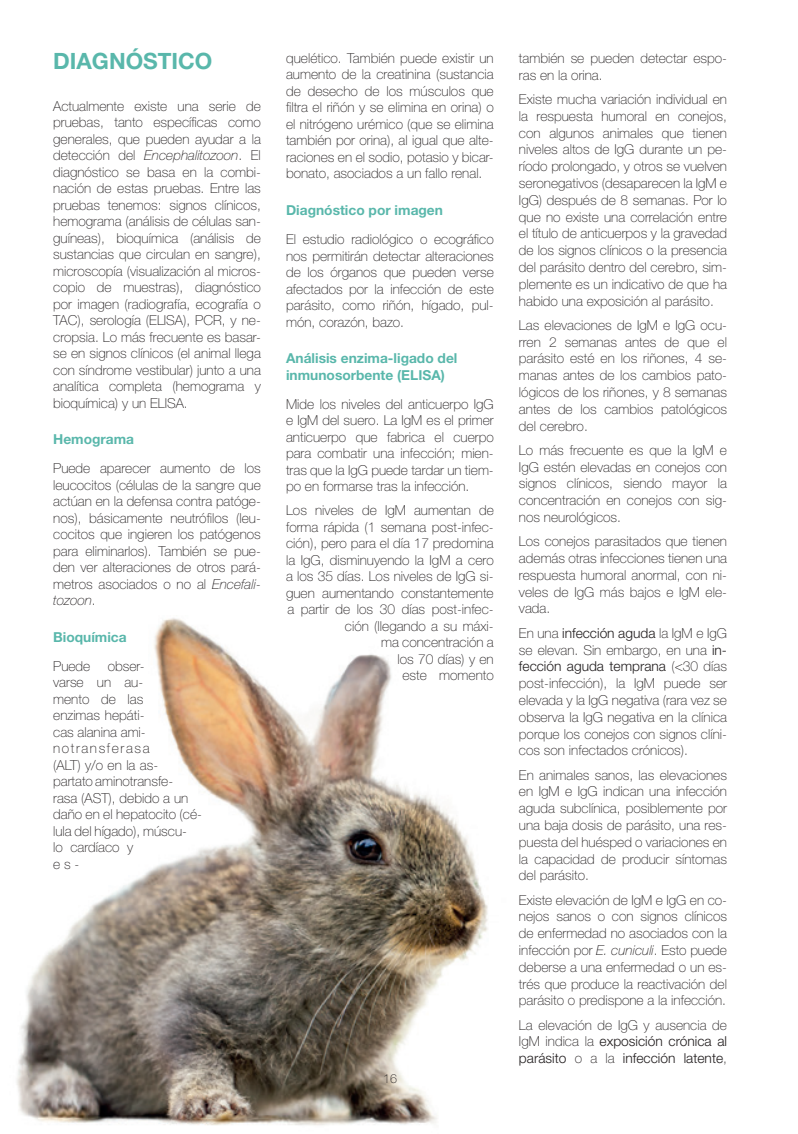
<style>
.page{position:relative;width:798px;height:1134px;background:#fff}
.page>*{position:absolute;margin:0;border:0;box-sizing:border-box;transform-origin:0 0}
.t1{font:700 22.5px "Helvetica Neue LT Std";color:#59b7ab}
.t2{font:100 13.75px/16.5px "Helvetica Neue LT Std";color:#231f20;text-align:justify}
.t3{font:700 13.75px/16.5px "Helvetica Neue LT Std";color:#59b7ab}
.t4{font:100 12.5px "Helvetica Neue LT Std";color:#231f20}
.s1{font-style:italic}
.s2{font-weight:300}
</style>
<div class="page">
<img style="left:16px;top:618px;width:472px;height:508px">
<h1 class="t1" style="left:53px;top:47px;width:161px">DIAGNÓSTICO</h1>
<p class="t2" style="left:53px;top:98px;width:209px">Actualmente existe una serie de pruebas, tanto específicas como generales, que pueden ayudar a la detección del <span class="s1">Encephalitozoon</span>. El diagnóstico se basa en la combi&shy;nación de estas pruebas. Entre las pruebas tenemos: signos clínicos, hemograma (análisis de células san&shy;guíneas), bioquímica (análisis de sustancias que circulan en sangre), microscopía (visualización al micros&shy;copio de muestras), diagnóstico por imagen (radiografía, ecografía o TAC), serología (ELISA), PCR, y ne&shy;cropsia. Lo más frecuente es basar&shy;se en signos clínicos (el animal llega con síndrome vestibular) junto a una analítica completa (hemograma y bioquímica) y un ELISA.</p>
<p class="t3" style="left:53px;top:431px;width:82px">Hemograma</p>
<p class="t2" style="left:53px;top:460px;width:209px">Puede aparecer aumento de los leucocitos (células de la sangre que actúan en la defensa contra patóge&shy;nos), básicamente neutrófilos (leu&shy;cocitos que ingieren los patógenos para eliminarlos). También se pue&shy;den ver alteraciones de otros pará&shy;metros asociados o no al <span class="s1">Encefali&shy;tozoon</span>.</p>
<p class="t3" style="left:53px;top:628px;width:75px">Bioquímica</p>
<p class="t2" style="left:53px;top:658px;width:39px">Puede</p>
<p class="t2" style="left:53px;top:658px;width:150px;text-align:left;text-indent:55px">obser-<br>varse un au-<br>mento de las<br>enzimas hepáti-<br>cas alanina ami&shy;notransferasa<br>(ALT) y/o en la as-<br>partato aminotransfe-<br>rasa (AST), debido a un daño en el hepatocito (cé&shy;lula del hígado), múscu-<br>lo cardíaco y<br>es-</p>
<p class="t2" style="left:286px;top:50px;width:209px">quelético. También puede existir un aumento de la creatinina (sustancia de desecho de los músculos que filtra el riñón y se elimina en orina) o el nitrógeno urémico (que se elimina también por orina), al igual que alte&shy;raciones en el sodio, potasio y bicar&shy;bonato, asociados a un fallo renal.</p>
<p class="t3" style="left:286px;top:202px;width:158px">Diagnóstico por imagen</p>
<p class="t2" style="left:286px;top:231px;width:209px">El estudio radiológico o ecográfico nos permitirán detectar alteraciones de los órganos que pueden verse afectados por la infección de este parásito, como riñón, hígado, pul&shy;món, corazón, bazo.</p>
<p class="t3" style="left:286px;top:350px;width:173px">Análisis enzima-ligado del inmunosorbente (ELISA)</p>
<p class="t2" style="left:286px;top:395px;width:209px">Mide los niveles del anticuerpo IgG e IgM del suero. La IgM es el primer anticuerpo que fabrica el cuerpo para combatir una infección; mien&shy;tras que la IgG puede tardar un tiem&shy;po en formarse tras la infección.</p>
<p class="t2" style="left:286px;top:502px;width:209px;text-align:right">Los niveles de IgM aumentan de forma rápida (1 semana post-infec&shy;ción), pero para el día 17 predomina la IgG, disminuyendo la IgM a cero a los 35 días. Los niveles de IgG si&shy;guen aumentando constantemente a partir de los 30 días post-infec&shy;ción (llegando a su máxi-<br>ma concentración a<br>los 70 días) y en<br>este momento</p>
<p class="t4" style="left:383px;top:1071px;width:15px">16</p>
<p class="t2" style="left:519px;top:50px;width:209px">también se pueden detectar espo&shy;ras en la orina.</p>
<p class="t2" style="left:519px;top:91px;width:209px">Existe mucha variación individual en la respuesta humoral en conejos, con algunos animales que tienen niveles altos de IgG durante un pe&shy;ríodo prolongado, y otros se vuelven seronegativos (desaparecen la IgM e IgG) después de 8 semanas. Por lo que no existe una correlación entre el título de anticuerpos y la gravedad de los signos clínicos o la presencia del parásito dentro del cerebro, sim&shy;plemente es un indicativo de que ha habido una exposición al parásito.</p>
<p class="t2" style="left:519px;top:317px;width:209px">Las elevaciones de IgM e IgG ocu&shy;rren 2 semanas antes de que el parásito esté en los riñones, 4 se&shy;manas antes de los cambios pato&shy;lógicos de los riñones, y 8 semanas antes de los cambios patológicos del cerebro.</p>
<p class="t2" style="left:519px;top:442px;width:209px">Lo más frecuente es que la IgM e IgG estén elevadas en conejos con signos clínicos, siendo mayor la concentración en conejos con sig&shy;nos neurológicos.</p>
<p class="t2" style="left:519px;top:533px;width:209px">Los conejos parasitados que tienen además otras infecciones tienen una respuesta humoral anormal, con ni&shy;veles de IgG más bajos e IgM ele&shy;vada.</p>
<p class="t2" style="left:519px;top:624px;width:209px">En una <span class="s2">infección aguda</span> la IgM e IgG se elevan. Sin embargo, en una <span class="s2">in&shy;fección aguda temprana</span> (&lt;30 días post-infección), la IgM puede ser elevada y la IgG negativa (rara vez se observa la IgG negativa en la clínica porque los conejos con signos clíni&shy;cos son infectados crónicos).</p>
<p class="t2" style="left:519px;top:766px;width:209px">En animales sanos, las elevaciones en IgM e IgG indican una infección aguda subclínica, posiblemente por una baja dosis de parásito, una res&shy;puesta del huésped o variaciones en la capacidad de producir síntomas del parásito.</p>
<p class="t2" style="left:519px;top:891px;width:209px">Existe elevación de IgM e IgG en co&shy;nejos sanos o con signos clínicos de enfermedad no asociados con la infección por <span class="s1">E. cuniculi</span>. Esto puede deberse a una enfermedad o un es&shy;trés que produce la reactivación del parásito o predispone a la infección.</p>
<p class="t2" style="left:519px;top:1016px;width:209px">La elevación de IgG y ausencia de IgM indica la <span class="s2">exposición crónica al parásito</span> o a la <span class="s2">infección latente</span>,</p>
</div>
